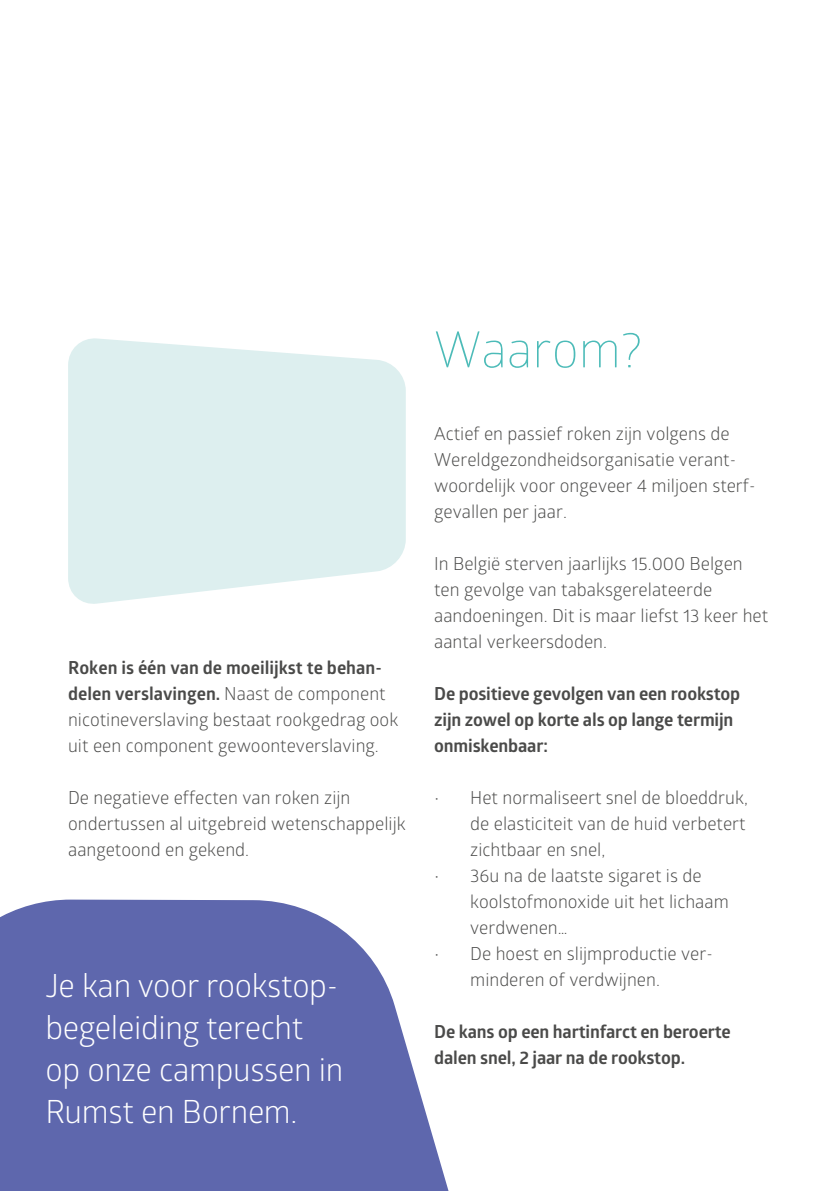
<style>
.page{position:relative;width:840px;height:1191px;background:#fff}
.page>*{position:absolute;margin:0;border:0;box-sizing:border-box;transform-origin:0 0}
.t1{font:300 50px "Glober";color:#4cbbb8}
.t2{font:32px/42px "Glober";letter-spacing:-.01em;color:#fff}
.t3{font:18px/26px "Glober";color:#4a4a49}
.t4{font:700 18px/26px "Glober";letter-spacing:-.01em;color:#4a4a49}
.s1{font-weight:700}
</style>
<div class="page">
<svg style="left:68px;top:338px;width:337px;height:266px;background:#e0f0f0"></svg>
<svg style="left:0;top:899px;width:449px;height:292px;background:#7178b6"></svg>
<p class="t3" style="left:68px;top:654px;width:331px"><span class="s1">Roken is één van de moeilijkst te behan&shy;delen verslavingen.</span> Naast de component nicotineverslaving bestaat rookgedrag ook uit een component gewoonteverslaving.</p>
<p class="t3" style="left:68px;top:784px;width:339px">De negatieve effecten van roken zijn ondertussen al uitgebreid wetenschappelijk aangetoond en gekend.</p>
<h2 class="t2" style="left:45px;top:962px;width:299px">Je kan voor rookstop&shy;begeleiding terecht op onze campussen in<br>Rumst en Bornem.</h2>
<h1 class="t1" style="left:434px;top:315px;width:209px">Waarom?</h1>
<p class="t3" style="left:434px;top:420px;width:323px">Actief en passief roken zijn volgens de Wereldgezondheidsorganisatie verant&shy;woordelijk voor ongeveer 4 miljoen sterf&shy;gevallen per jaar.</p>
<p class="t3" style="left:434px;top:550px;width:335px">In België sterven jaarlijks 15.000 Belgen ten gevolge van tabaksgerelateerde aandoeningen. Dit is maar liefst 13 keer het aantal verkeersdoden.</p>
<p class="t4" style="left:434px;top:680px;width:307px">De positieve gevolgen van een rookstop zijn zowel op korte als op lange termijn onmiskenbaar:</p>
<p class="t3" style="left:470px;top:784px;width:279px;text-indent:-36px">• Het normaliseert snel de bloeddruk, de elasticiteit van de huid verbetert zichtbaar en snel,</p>
<p class="t3" style="left:470px;top:862px;width:260px;text-indent:-36px">• 36u na de laatste sigaret is de koolstofmonoxide uit het lichaam verdwenen…</p>
<p class="t3" style="left:470px;top:940px;width:244px;text-indent:-36px">• De hoest en slijmproductie ver&shy;minderen of verdwijnen.</p>
<p class="t4" style="left:434px;top:1018px;width:298px">De kans op een hartinfarct en beroerte dalen snel, 2 jaar na de rookstop.</p>
</div>
